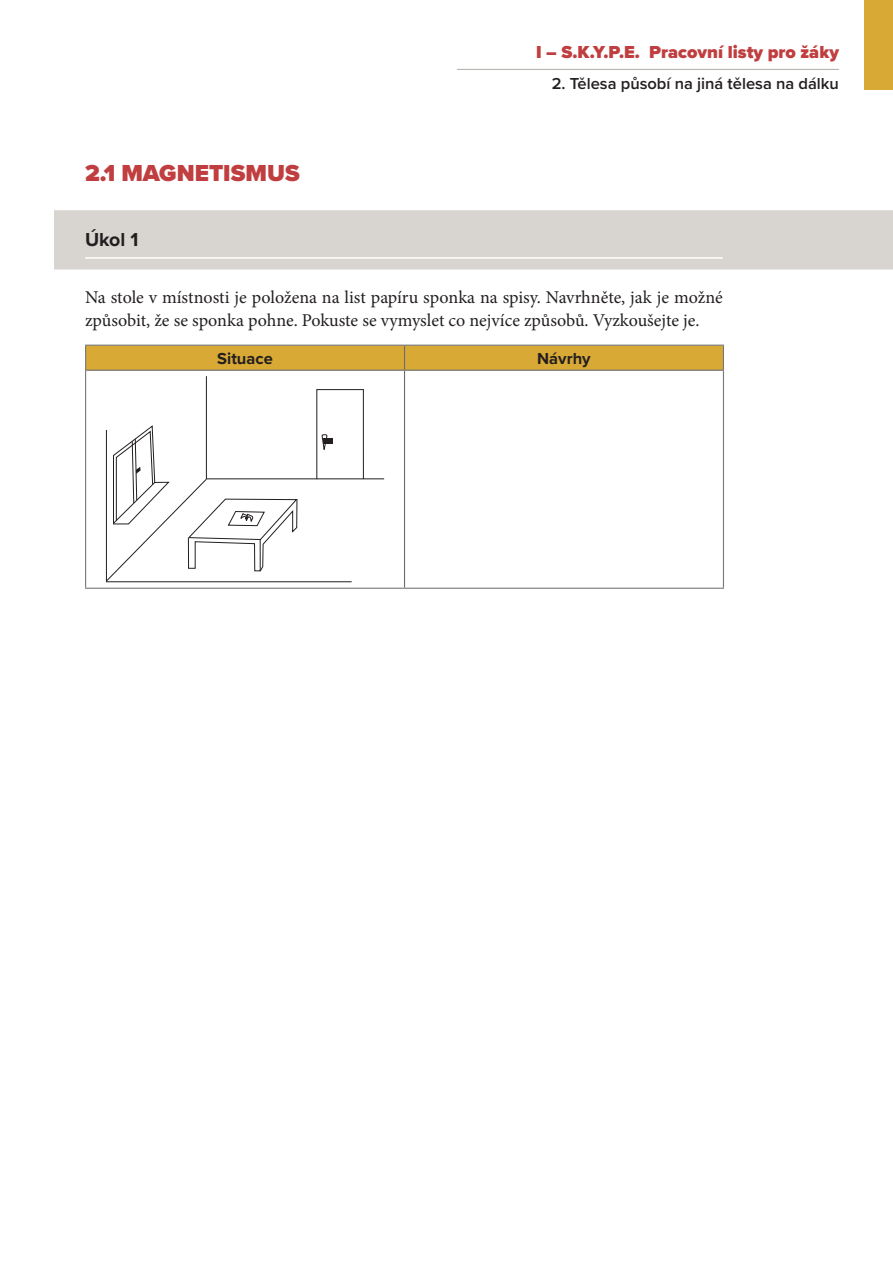
<style>
.page{position:relative;width:893px;height:1263px;background:#fff}
.page>*{position:absolute;margin:0;border:0;box-sizing:border-box;transform-origin:0 0}
.t1{font:900 24px "Proxima Nova";color:#c03e3f}
.t2{font:700 19.5px "Proxima Nova";color:#231f20}
.t3{font:18px/22.5px "Minion Pro";letter-spacing:-.005em;color:#231f20}
.t4{font:900 18px "Proxima Nova";color:#c03e3f}
.t5{font:600 16.5px "Proxima Nova";color:#231f20}
.t6{font:700 16.5px "Proxima Nova";color:#231f20}
</style>
<div class="page">
<hr style="left:457px;top:69px;width:382px;height:1px;background:#b1ada7">
<div style="left:864px;top:0;width:29px;height:89px;background:#d8a935"></div>
<div style="left:54px;top:210px;width:839px;height:59px;background:#d8d4d0"></div>
<hr style="left:85px;top:257px;width:638px;height:2px;background:#fff">
<hr style="left:404px;top:371px;width:1px;height:217px;background:#6c6d70">
<hr style="left:85px;top:588px;width:319px;height:1px;background:#76787b">
<hr style="left:85px;top:370px;width:1px;height:218px;background:#76787b">
<hr style="left:723px;top:370px;width:1px;height:218px;background:#76787b">
<hr style="left:404px;top:588px;width:320px;height:1px;background:#76787b">
<svg style="left:85px;top:345px;width:639px;height:238px"></svg>
<h1 class="t1" style="left:85px;top:155px;width:216px">2.1 MAGNETISMUS</h1>
<p class="t2" style="left:85px;top:225px;width:55px">Úkol 1</p>
<p class="t4" style="left:536px;top:38px;width:304px">I – S.K.Y.P.E. Pracovní listy pro žáky</p>
<p class="t5" style="left:552px;top:71px;width:289px">2. Tělesa působí na jiná tělesa na dálku</p>
<p class="t3" style="left:85px;top:286px;width:639px">Na stole v místnosti je položena na list papíru sponka na spisy. Navrhněte, jak je možné způsobit, že se sponka pohne. Pokuste se vymyslet co nejvíce způsobů. Vyzkoušejte je.</p>
<p class="t6" style="left:217px;top:346px;width:57px">Situace</p>
<p class="t6" style="left:537px;top:346px;width:55px">Návrhy</p>
</div>
